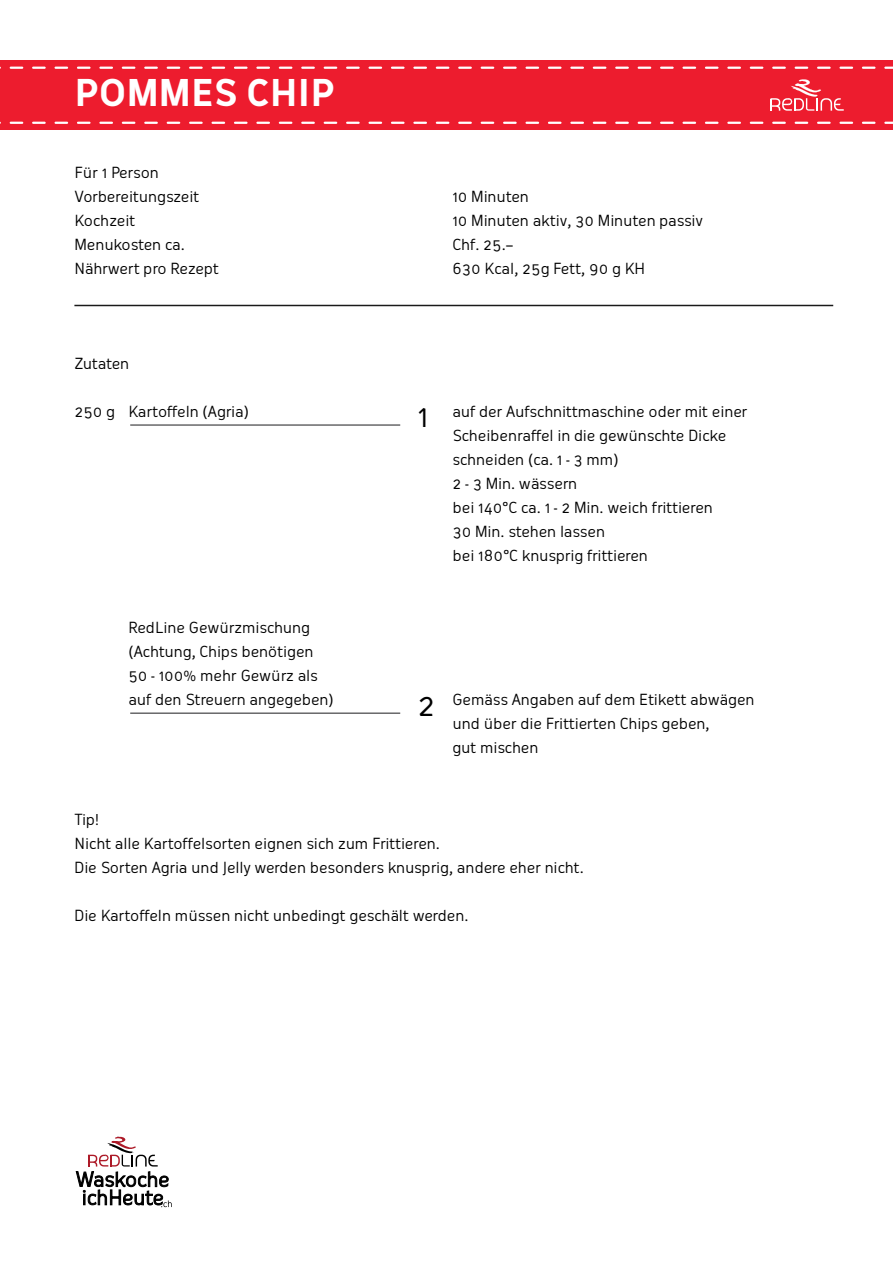
<style>
.page{position:relative;width:893px;height:1263px;background:#fff}
.page>*{position:absolute;margin:0;border:0;box-sizing:border-box;transform-origin:0 0}
.t1{font:700 36px "Oceania";letter-spacing:.01em;color:#fff}
.t2{font:30px "Oceania";color:#000101}
.t3{font:15px/24px "Oceania";letter-spacing:-.01em;color:#000101}
</style>
<div class="page">
<hr style="left:74px;top:305px;width:759px;height:1px;background:#000101">
<hr style="left:130px;top:425px;width:270px;height:1px;background:#000004">
<hr style="left:130px;top:713px;width:270px;height:1px;background:#000004">
<div style="left:0;top:60px;width:893px;height:70px;background:#ed1c2e"></div>
<svg style="left:0;top:67px;width:893px;height:2px"></svg>
<svg style="left:0;top:122px;width:893px;height:2px"></svg>
<svg style="left:770px;top:79px;width:74px;height:32px"></svg>
<svg style="left:76px;top:1136px;width:96px;height:71px"></svg>
<h1 class="t1" style="left:74px;top:71px;width:262px">POMMES CHIP</h1>
<p class="t3" style="left:74px;top:160px;width:126px">Für 1 Person<br>Vorbereitungszeit</p>
<p class="t3" style="left:452px;top:184px;width:78px">10 Minuten</p>
<p class="t3" style="left:74px;top:208px;width:62px">Kochzeit</p>
<p class="t3" style="left:452px;top:208px;width:252px">10 Minuten aktiv, 30 Minuten passiv</p>
<p class="t3" style="left:74px;top:232px;width:112px">Menukosten ca.</p>
<p class="t3" style="left:452px;top:232px;width:62px">Chf. 25.–</p>
<p class="t3" style="left:74px;top:256px;width:146px">Nährwert pro Rezept</p>
<p class="t3" style="left:452px;top:256px;width:194px">630 Kcal, 25g Fett, 90 g KH</p>
<p class="t3" style="left:74px;top:351px;width:56px">Zutaten</p>
<p class="t3" style="left:74px;top:399px;width:176px">250 g Kartoffeln (Agria)</p>
<p class="t3" style="left:452px;top:399px;width:297px">auf der Aufschnittmaschine oder mit einer<br>Scheibenraffel in die gewünschte Dicke schneiden (ca. 1 - 3 mm)<br>2 - 3 Min. wässern<br>bei 140°C ca. 1 - 2 Min. weich frittieren<br>30 Min. stehen lassen<br>bei 180°C knusprig frittieren</p>
<h2 class="t2" style="left:417px;top:398px;width:12px">1</h2>
<p class="t3" style="left:128px;top:615px;width:207px">RedLine Gewürzmischung (Achtung, Chips benötigen<br>50 - 100% mehr Gewürz als auf den Streuern angegeben)</p>
<h2 class="t2" style="left:417px;top:688px;width:19px">2</h2>
<p class="t3" style="left:452px;top:687px;width:304px">Gemäss Angaben auf dem Etikett abwägen und über die Frittierten Chips geben,<br>gut mischen</p>
<p class="t3" style="left:74px;top:807px;width:511px">Tip!<br>Nicht alle Kartoffelsorten eignen sich zum Frittieren.<br>Die Sorten Agria und Jelly werden besonders knusprig, andere eher nicht.</p>
<p class="t3" style="left:74px;top:903px;width:396px">Die Kartoffeln müssen nicht unbedingt geschält werden.</p>
</div>
